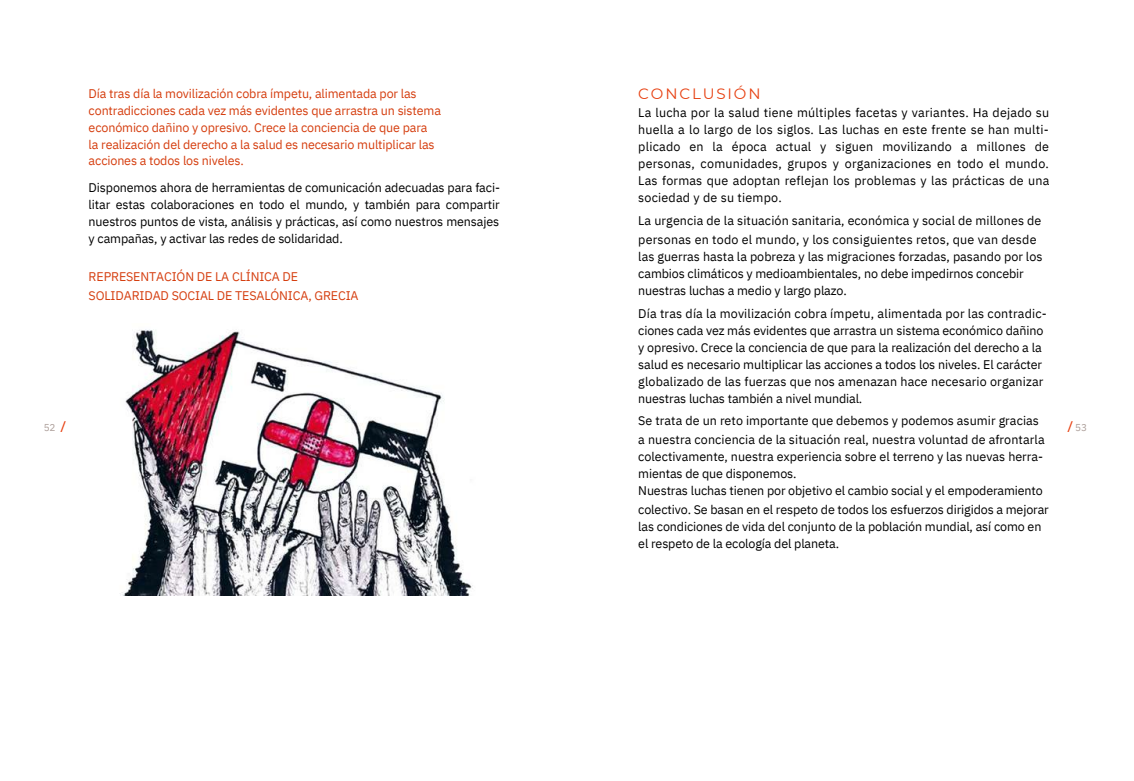
<style>
.page{position:relative;width:1134px;height:781px;background:#fff}
.page>*{position:absolute;margin:0;border:0;box-sizing:border-box;transform-origin:0 0}
.t1{font:15px "Montserrat";letter-spacing:.125em;color:#e74011}
.t2{font:12.5px/16.9px "IBM Plex Sans";letter-spacing:-.005em;color:#000}
.t3{font:12.5px/16.9px "IBM Plex Sans";letter-spacing:-.01em;color:#d53d0e}
.t4{font:10px "IBM Plex Sans";color:#ad9f9a}
.s1{font-family:"Open Sans";font-size:15px;color:#e74011}
</style>
<div class="page">
<img style="left:120px;top:329px;width:353px;height:266px">
<p class="t1" style="left:638px;top:84px;width:124px">CONCLUSIÓN</p>
<p class="t3" style="left:89px;top:85px;width:354px">Día tras día la movilización cobra ímpetu, alimentada por las contradicciones cada vez más evidentes que arrastra un sistema económico dañino y opresivo. Crece la conciencia de que para<br>la realización del derecho a la salud es necesario multiplicar las acciones a todos los niveles.</p>
<p class="t2" style="left:89px;top:179px;width:413px;text-align:justify">Disponemos ahora de herramientas de comunicación adecuadas para faci&shy;litar estas colaboraciones en todo el mundo, y también para compartir nuestros puntos de vista, análisis y prácticas, así como nuestros mensajes y campañas, y activar las redes de solidaridad.</p>
<p class="t3" style="left:89px;top:266px;width:271px;line-height:18.8px">REPRESENTACIÓN DE LA CLÍNICA DE<br>SOLIDARIDAD SOCIAL DE TESALÓNICA, GRECIA</p>
<p class="t2" style="left:638px;top:104px;width:412px;text-align:justify">La lucha por la salud tiene múltiples facetas y variantes. Ha dejado su huella a lo largo de los siglos. Las luchas en este frente se han multi&shy;plicado en la época actual y siguen movilizando a millones de personas, comunidades, grupos y organizaciones en todo el mundo.<br>Las formas que adoptan reflejan los problemas y las prácticas de una sociedad y de su tiempo.</p>
<p class="t2" style="left:638px;top:211px;width:404px;line-height:18.8px">La urgencia de la situación sanitaria, económica y social de millones de personas en todo el mundo, y los consiguientes retos, que van desde</p>
<p class="t2" style="left:638px;top:247px;width:406px">las guerras hasta la pobreza y las migraciones forzadas, pasando por los cambios climáticos y medioambientales, no debe impedirnos concebir nuestras luchas a medio y largo plazo.</p>
<p class="t2" style="left:638px;top:304px;width:410px">Día tras día la movilización cobra ímpetu, alimentada por las contradic&shy;ciones cada vez más evidentes que arrastra un sistema económico dañino y opresivo. Crece la conciencia de que para la realización del derecho a la salud es necesario multiplicar las acciones a todos los niveles. El carácter globalizado de las fuerzas que nos amenazan hace necesario organizar nuestras luchas también a nivel mundial.</p>
<p class="t2" style="left:638px;top:410px;width:408px;line-height:18.8px">Se trata de un reto importante que debemos y podemos asumir gracias a nuestra conciencia de la situación real, nuestra voluntad de afrontarla</p>
<p class="t2" style="left:638px;top:447px;width:412px;line-height:17.9px">colectivamente, nuestra experiencia sobre el terreno y las nuevas herra&shy;mientas de que disponemos.<br>Nuestras luchas tienen por objetivo el cambio social y el empoderamiento colectivo. Se basan en el respeto de todos los esfuerzos dirigidos a mejorar</p>
<p class="t2" style="left:638px;top:517px;width:404px">las condiciones de vida del conjunto de la población mundial, así como en el respeto de la ecología del planeta.</p>
<p class="t4" style="left:44px;top:420px;width:24px">52 <span class="s1">/</span></p>
<p class="t4" style="left:1067px;top:421px;width:21px"><span class="s1">/</span> 53</p>
</div>
